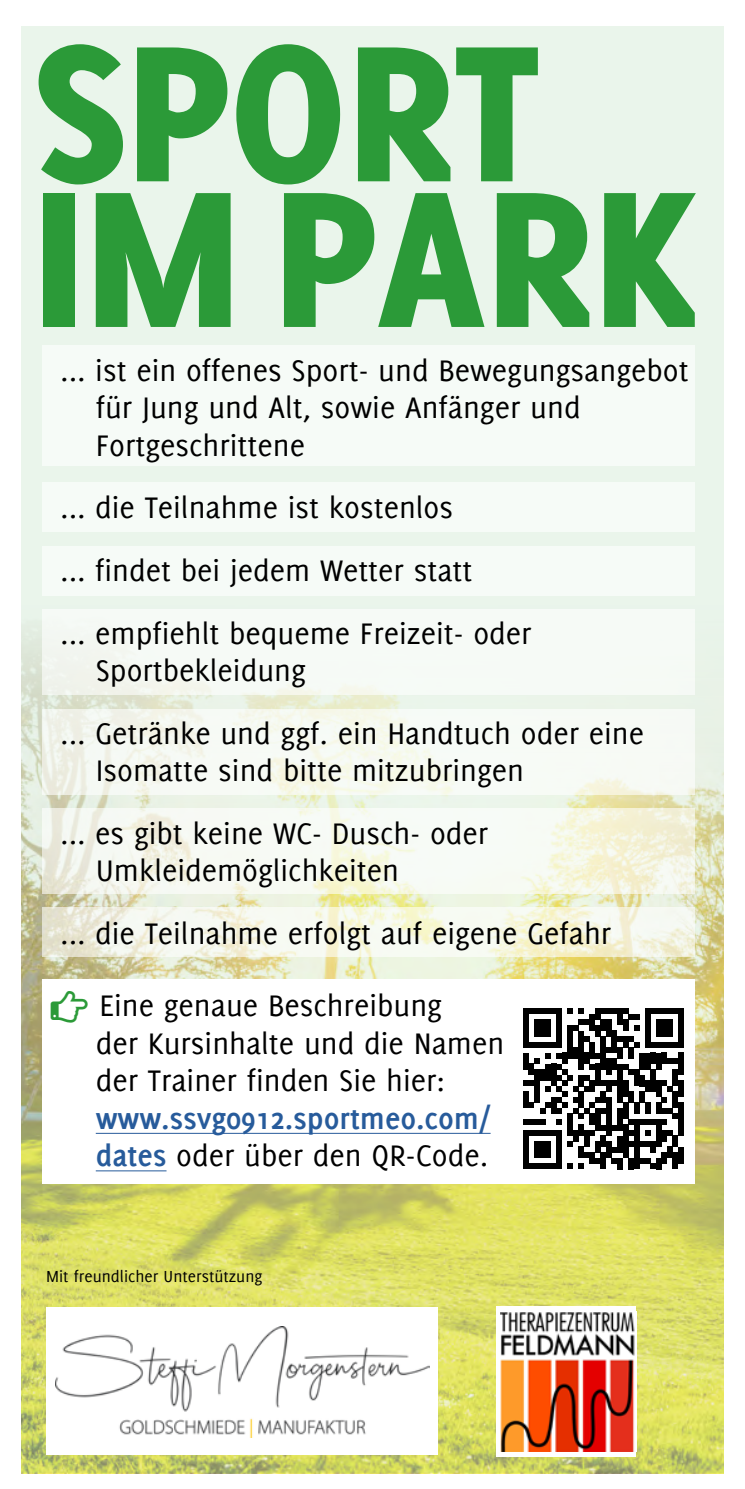
<style>
.page{position:relative;width:745px;height:1489px;background:#fff}
.page>*{position:absolute;margin:0;border:0;box-sizing:border-box;transform-origin:0 0}
.t1{font:800 212.5px "Delicious";color:#2b9a38}
.t2{font:32.5px/62.5px "Delicious";color:#000}
.t3{font:700 32.5px/37.5px "Delicious";color:#275b9b}
.t4{font:17.5px "Delicious";color:#000}
.s1{font-weight:400;color:#000}
</style>
<div class="page">
<div style="left:21px;top:27px;width:702px;height:1445px;background:#eaf5eb"></div>
<img style="left:21px;top:589px;width:702px;height:883px">
<div style="left:43px;top:345px;width:651px;height:121px;background:#f6fbf7"></div>
<div style="left:43px;top:482px;width:651px;height:49px;background:#f6fbf7"></div>
<div style="left:43px;top:546px;width:651px;height:49px;background:#f6fbf7"></div>
<svg style="left:43px;top:808px;width:651px;height:85px;fill:#f7f9f3"></svg>
<div style="left:43px;top:709px;width:651px;height:85px;background:linear-gradient(to right,#f3f5ec,#f8fcf6)"></div>
<div style="left:43px;top:609px;width:651px;height:85px;background:#f6faf6"></div>
<svg style="left:43px;top:907px;width:651px;height:50px;fill:#f6f8ed"></svg>
<div style="left:43px;top:979px;width:651px;height:204px;background:#fff"></div>
<hr style="left:96px;top:1132px;width:394px;height:1px;background:#275b9b">
<hr style="left:96px;top:1170px;width:70px;height:1px;background:#275b9b">
<div style="left:46px;top:1306px;width:391px;height:148px;background:#fff"></div>
<img style="left:56px;top:1326px;width:373px;height:111px">
<div style="left:522px;top:1130px;width:6px;height:38px;background:#000"></div>
<div style="left:534px;top:1141px;width:5px;height:16px;background:#000"></div>
<div style="left:539px;top:1141px;width:6px;height:16px;background:#000"></div>
<div style="left:545px;top:1141px;width:5px;height:16px;background:#000"></div>
<svg style="left:528px;top:1163px;width:28px;height:5px"></svg>
<div style="left:556px;top:1130px;width:5px;height:38px;background:#000"></div>
<svg style="left:567px;top:1141px;width:5px;height:5px"></svg>
<svg style="left:567px;top:1163px;width:5px;height:5px"></svg>
<div style="left:572px;top:1130px;width:6px;height:11px;background:#000"></div>
<div style="left:578px;top:1146px;width:5px;height:11px;background:#000"></div>
<div style="left:583px;top:1130px;width:6px;height:16px;background:#000"></div>
<div style="left:594px;top:1141px;width:6px;height:11px;background:#000"></div>
<svg style="left:578px;top:1152px;width:22px;height:16px"></svg>
<div style="left:600px;top:1135px;width:5px;height:11px;background:#000"></div>
<div style="left:600px;top:1152px;width:5px;height:16px;background:#000"></div>
<div style="left:605px;top:1141px;width:6px;height:16px;background:#000"></div>
<svg style="left:611px;top:1146px;width:5px;height:17px"></svg>
<div style="left:616px;top:1135px;width:6px;height:17px;background:#000"></div>
<div style="left:616px;top:1157px;width:6px;height:11px;background:#000"></div>
<div style="left:622px;top:1124px;width:6px;height:33px;background:#000"></div>
<svg style="left:628px;top:1141px;width:5px;height:5px"></svg>
<div style="left:628px;top:1157px;width:5px;height:11px;background:#000"></div>
<div style="left:633px;top:1119px;width:6px;height:49px;background:#000"></div>
<svg style="left:639px;top:1141px;width:11px;height:5px"></svg>
<div style="left:650px;top:1141px;width:5px;height:11px;background:#000"></div>
<svg style="left:639px;top:1157px;width:16px;height:11px"></svg>
<div style="left:655px;top:1119px;width:6px;height:27px;background:#000"></div>
<div style="left:655px;top:1157px;width:6px;height:11px;background:#000"></div>
<div style="left:661px;top:1130px;width:5px;height:11px;background:#000"></div>
<div style="left:661px;top:1152px;width:5px;height:11px;background:#000"></div>
<div style="left:666px;top:1146px;width:6px;height:11px;background:#000"></div>
<svg style="left:522px;top:1008px;width:155px;height:127px"></svg>
<div style="left:672px;top:1135px;width:5px;height:11px;background:#000"></div>
<div style="left:672px;top:1152px;width:5px;height:16px;background:#000"></div>
<div style="left:677px;top:1008px;width:6px;height:11px;background:#000"></div>
<div style="left:677px;top:1019px;width:6px;height:11px;background:#000"></div>
<div style="left:677px;top:1030px;width:6px;height:17px;background:#000"></div>
<div style="left:677px;top:1052px;width:6px;height:22px;background:#000"></div>
<div style="left:677px;top:1080px;width:6px;height:17px;background:#000"></div>
<div style="left:677px;top:1102px;width:6px;height:33px;background:#000"></div>
<div style="left:677px;top:1146px;width:6px;height:17px;background:#000"></div>
<div style="left:496px;top:1306px;width:139px;height:150px;background:#fff"></div>
<img style="left:500px;top:1312px;width:135px;height:139px">
<h1 class="t1" style="left:34px;top:-12px;width:507px">SPORT</h1>
<h1 class="t1" style="left:34px;top:133px;width:663px">IMPARK</h1>
<p class="t2" style="left:96px;top:351px;width:594px;line-height:37.5px;text-indent:-35px">... ist ein offenes Sport- und Bewegungsangebot für Jung und Alt, sowie Anfänger und<br>Fortgeschrittene</p>
<p class="t2" style="left:60px;top:476px;width:472px">... die Teilnahme ist kostenlos<br>... findet bei jedem Wetter statt<br>... empfiehlt bequeme Freizeit- oder</p>
<p class="t2" style="left:60px;top:638px;width:585px;text-indent:35px">Sportbekleidung<br>... Getränke und ggf. ein Handtuch oder eine</p>
<p class="t2" style="left:60px;top:738px;width:465px;text-indent:35px">Isomatte sind bitte mitzubringen ... es gibt keine WC- Dusch- oder</p>
<p class="t2" style="left:60px;top:838px;width:552px;text-indent:35px">Umkleidemöglichkeiten<br>... die Teilnahme erfolgt auf eigene Gefahr</p>
<p class="t2" style="left:96px;top:986px;width:409px;line-height:37.5px">Eine genaue Beschreibung<br>der Kursinhalte und die Namen der Trainer finden Sie hier:</p>
<p class="t3" style="left:96px;top:1098px;width:396px">www.ssvg0912.sportmeo.com/ dates <span class="s1">oder über den QR-Code.</span></p>
<p class="t4" style="left:46px;top:1265px;width:218px">Mit freundlicher Unterstützung</p>
</div>
